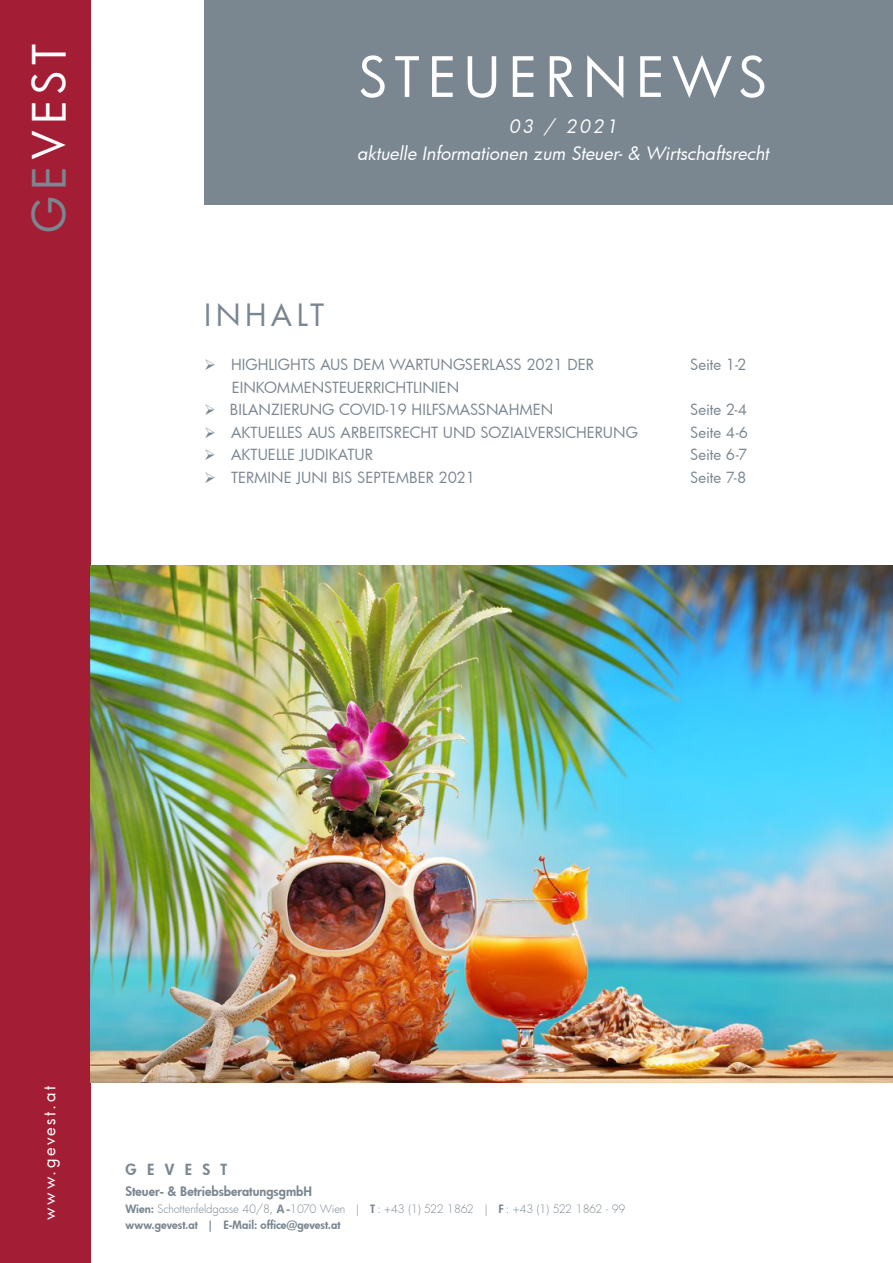
<style>
.page{position:relative;width:893px;height:1263px;background:#fff}
.page>*{position:absolute;margin:0;border:0;box-sizing:border-box;transform-origin:0 0}
.t1{font:54px "Futura";letter-spacing:.15em;color:#fff}
.t2{font:45px "Futura";letter-spacing:.14em;color:#fff}
.t3{font:30px "Futura";letter-spacing:.15em;color:#7a8690}
.t4{font:italic 18px/27px "Futura";color:#fff;text-align:center}
.t5{font:16.5px "Futura";letter-spacing:.145em;color:#fff}
.t6{font:15px "Futura";color:#7a8690}
.t7{font:800 15px "Futura";letter-spacing:.69em;color:#7a8690}
.t8{font:800 12.75px "Futura";color:#7a8690}
.t9{font:300 11.25px/16.5px "Futura";letter-spacing:-.015em;color:#7a8690}
.s1{color:#7a8690}
.s2{font-weight:800}
</style>
<div class="page">
<div style="left:204px;top:0;width:689px;height:204px;background:#7a8690"></div>
<div style="left:0;top:0;width:91px;height:1263px;background:#a31d34"></div>
<img style="left:90px;top:566px;width:803px;height:516px">
<h2 class="t2" style="left:19px;top:233px;width:191px;rotate:-90deg"><span class="s1">GE</span>VEST</h2>
<h1 class="t1" style="left:358px;top:40px;width:411px">STEUERNEWS</h1>
<p class="t4" style="left:357px;top:112px;width:413px">03 / 2021<br>aktuelle Informationen zum Steuer- &amp; Wirtschaftsrecht</p>
<h3 class="t3" style="left:204px;top:295px;width:122px">INHALT</h3>
<p class="t6" style="left:204px;top:355px;width:47px">➢ HIGHLIGHTS</p>
<p class="t6" style="left:320px;top:355px;width:11px">AUS</p>
<p class="t6" style="left:353px;top:355px;width:62px">DEM WARTUNGSERLASS</p>
<p class="t6" style="left:526px;top:355px;width:67px">2021 DER</p>
<p class="t6" style="left:690px;top:355px;width:58px">SEITE 1-2</p>
<p class="t6" style="left:232px;top:377px;width:229px">EINKOMMENSTEUERRICHTLINIEN</p>
<p class="t6" style="left:204px;top:400px;width:43px">➢ BILAN</p>
<p class="t6" style="left:271px;top:400px;width:19px">ZIERUNG</p>
<p class="t6" style="left:339px;top:400px;width:159px">COVI D-19 HILFSMASSNAH</p>
<p class="t6" style="left:519px;top:400px;width:24px">MEN</p>
<p class="t6" style="left:690px;top:400px;width:59px">SEITE 2-4</p>
<p class="t6" style="left:204px;top:422px;width:46px">➢ AKTUELLES</p>
<p class="t6" style="left:308px;top:422px;width:11px">AUS</p>
<p class="t6" style="left:341px;top:422px;width:20px">ARBEITSRECHT</p>
<p class="t6" style="left:443px;top:422px;width:77px">UN D SOZIALVERSICHERUNG</p>
<p class="t6" style="left:690px;top:422px;width:59px">SEITE 4-6</p>
<p class="t6" style="left:204px;top:445px;width:46px">➢ AKTUELLE</p>
<p class="t6" style="left:300px;top:445px;width:53px">JUDIKATUR</p>
<p class="t6" style="left:690px;top:445px;width:59px">SEITE 6-7</p>
<p class="t6" style="left:204px;top:467px;width:72px">➢ TERMINE</p>
<p class="t6" style="left:296px;top:467px;width:14px">JUNI</p>
<p class="t6" style="left:332px;top:467px;width:8px">BIS</p>
<p class="t6" style="left:357px;top:467px;width:61px">SEPTEMBER</p>
<p class="t6" style="left:438px;top:467px;width:38px">2021</p>
<p class="t6" style="left:690px;top:467px;width:58px">SEITE 7-8</p>
<p class="t5" style="left:38px;top:1219px;width:135px;rotate:-90deg">WWW.GEVEST.AT</p>
<p class="t7" style="left:125px;top:1159px;width:103px">GEVEST</p>
<p class="t8" style="left:125px;top:1183px;width:188px">Steuer- &amp; BetriebsberatungsgmbH</p>
<p class="t9" style="left:125px;top:1200px;width:501px"><span class="s2">Wien:</span> Schottenfeldgasse 40/8, <span class="s2">A -</span>1070 Wien | <span class="s2">T</span> : +43 (1) 522 1862 | <span class="s2">F</span> : +43 (1) 522 1862 - 99 <span class="s2">www.gevest.at | E-Mail: office@gevest.at</span></p>
</div>
